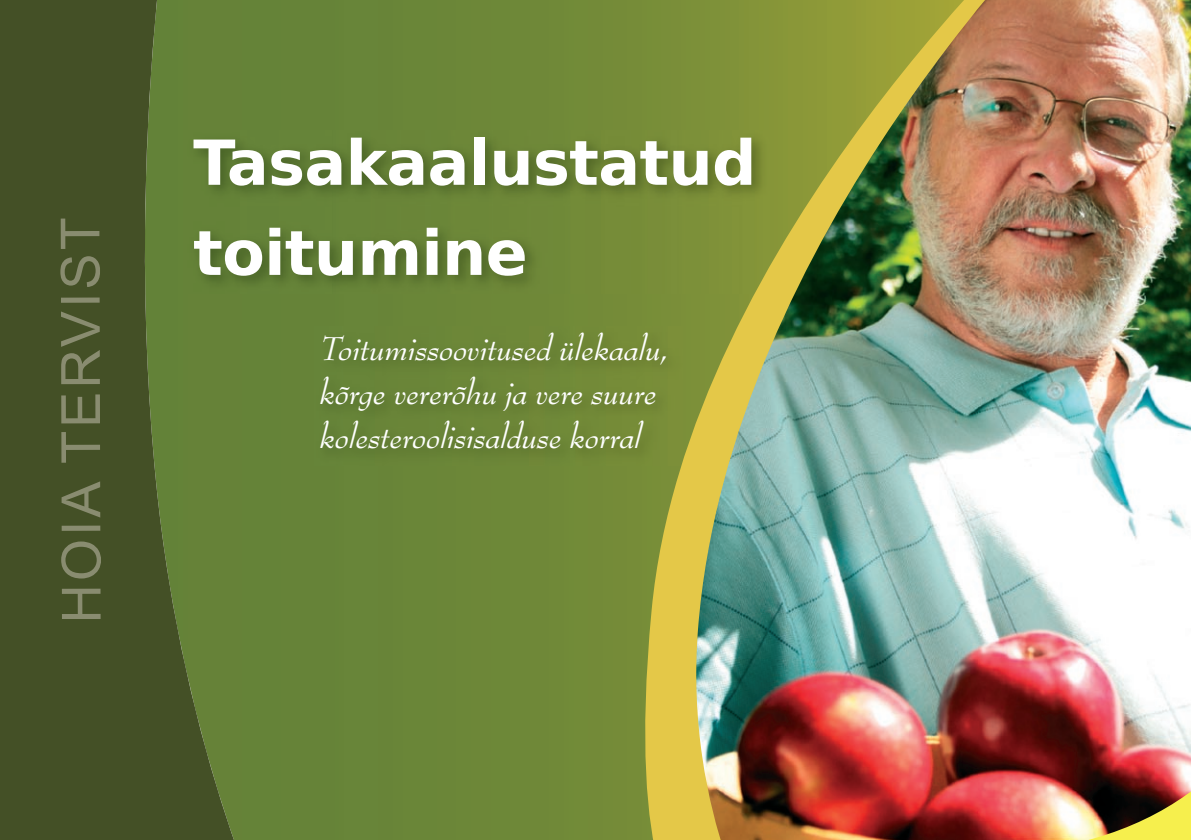
<style>
.page{position:relative;width:1191px;height:840px;background:#fff}
.page>*{position:absolute;margin:0;border:0;box-sizing:border-box;transform-origin:0 0}
.t1{font:700 62px/90px "Bitstream Vera Sans";letter-spacing:-.01em;color:#fff}
.t2{font:54px "Arial";letter-spacing:.055em;color:#898c70}
.t3{font:italic 36px/44px "Bernhard Modern Std";color:#fff}
</style>
<div class="page">
<div style="left:276px;top:0;width:350px;height:839px;background:#6b8638"></div>
<img style="left:276px;top:130px;width:350px;height:164px">
<img style="left:315px;top:326px;width:311px;height:139px">
<svg style="left:626px;top:0;width:68px;height:442px;background:#768b37"></svg>
<img style="left:694px;top:0;width:497px;height:442px">
<img style="left:609px;top:442px;width:582px;height:397px">
<svg style="left:0;top:0;width:276px;height:839px;background:#51652d"></svg>
<div style="left:60px;top:218px;width:41px;height:400px;background:#445026"></div>
<h2 class="t2" style="left:46px;top:623px;width:408px;rotate:-90deg">HOIA TERVIST</h2>
<h1 class="t1" style="left:193px;top:118px;width:565px">Tasakaalustatud toitumine</h1>
<p class="t3" style="left:319px;top:327px;width:350px">Toitumissoovitused ülekaalu, kõrge vererõhu ja vere suure kolesteroolisisalduse korral</p>
</div>
